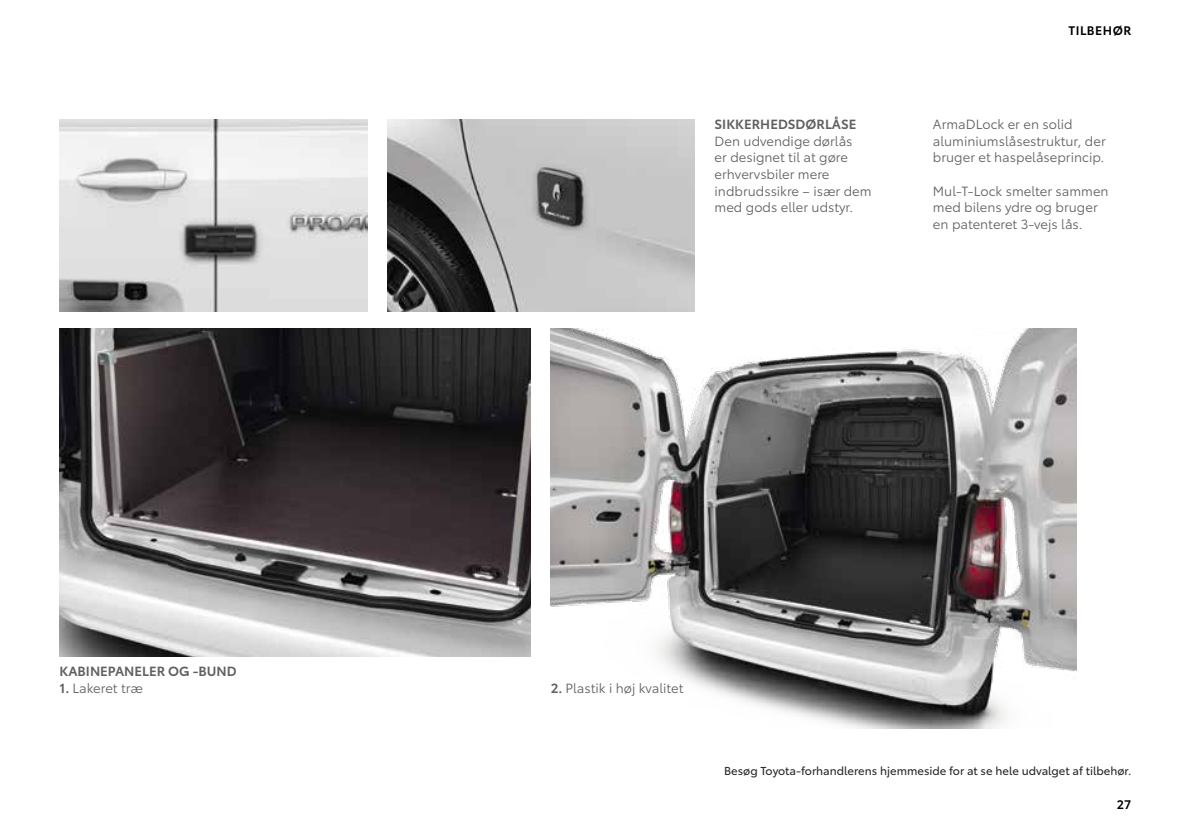
<style>
.page{position:relative;width:1191px;height:834px;background:#fff}
.page>*{position:absolute;margin:0;border:0;box-sizing:border-box;transform-origin:0 0}
.t1{font:13.12px/16.6px "Toyota Type";color:#606060}
.t2{font:600 13.12px "Toyota Type";color:#606060}
.t3{font:600 12.25px "Toyota Type";letter-spacing:.04em;color:#000}
.t4{font:11.38px "Toyota Type";color:#292929}
.s1{font-weight:600}
</style>
<div class="page">
<img style="left:551px;top:328px;width:525px;height:400px">
<img style="left:387px;top:119px;width:307px;height:192px">
<img style="left:60px;top:119px;width:307px;height:192px">
<img style="left:60px;top:328px;width:471px;height:328px">
<p class="t2" style="left:714px;top:114px;width:143px">SIKKERHEDSDØRLÅSE</p>
<p class="t1" style="left:714px;top:132px;width:158px">Den udvendige dørlås<br>er designet til at gøre erhvervsbiler mere indbrudssikre – især dem med gods eller udstyr.</p>
<p class="t3" style="left:1068px;top:21px;width:64px">TILBEHØR</p>
<p class="t1" style="left:933px;top:115px;width:174px">ArmaDLock er en solid aluminiumslåsestruktur, der bruger et haspelåseprincip.</p>
<p class="t1" style="left:933px;top:181px;width:177px">Mul-T-Lock smelter sammen med bilens ydre og bruger en patenteret 3-vejs lås.</p>
<p class="t2" style="left:60px;top:661px;width:179px">KABINEPANELER OG -BUND</p>
<p class="t1" style="left:60px;top:678px;width:85px"><span class="s1">1.</span> Lakeret træ</p>
<p class="t1" style="left:551px;top:679px;width:134px"><span class="s1">2.</span> Plastik i høj kvalitet</p>
<p class="t4" style="left:724px;top:762px;width:409px">Besøg Toyota-forhandlerens hjemmeside for at se hele udvalget af tilbehør.</p>
<p class="t3" style="left:1117px;top:794px;width:16px">27</p>
</div>
